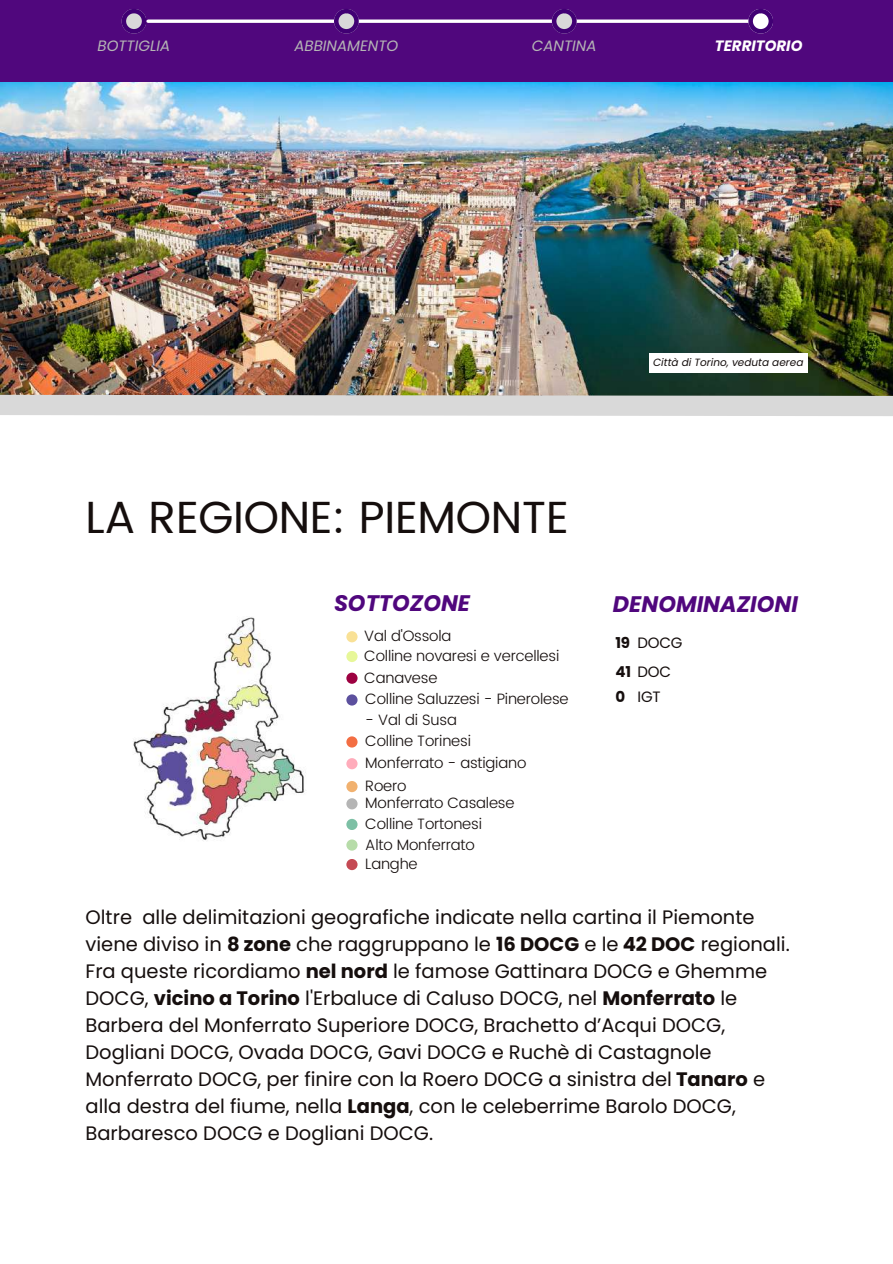
<style>
.page{position:relative;width:893px;height:1264px;background:#fff}
.page>*{position:absolute;margin:0;border:0;box-sizing:border-box;transform-origin:0 0}
.t1{font:45px "Poppins";letter-spacing:-.005em;color:#150e0d}
.t2{font:italic 700 22.5px "Poppins";color:#50077d}
.t3{font:19.5px/27px "Poppins";color:#150e0d}
.t4{font:300 15px/20.2px "Poppins";letter-spacing:-.015em;color:#150e0d}
.t5{font:italic 15px "Poppins";color:#b5b5b5}
.t6{font:15px/28.3px "Poppins";letter-spacing:-.015em;color:#150e0d}
.t7{font:italic 700 15px "Poppins";color:#fff}
.t8{font:italic 10.5px "Poppins";color:#150e0d}
.s1{font-weight:700}
</style>
<div class="page">
<div style="left:346px;top:631px;width:11px;height:11px;background:#f9e196;border-radius:50%"></div>
<div style="left:346px;top:758px;width:11px;height:11px;background:#ffacbb;border-radius:50%"></div>
<div style="left:346px;top:781px;width:11px;height:11px;background:#f1b16f;border-radius:50%"></div>
<div style="left:346px;top:798px;width:11px;height:11px;background:#b5b5b5;border-radius:50%"></div>
<div style="left:346px;top:818px;width:11px;height:12px;background:#7dc0a5;border-radius:50%"></div>
<div style="left:346px;top:839px;width:11px;height:11px;background:#b7dca9;border-radius:50%"></div>
<div style="left:346px;top:859px;width:11px;height:11px;background:#c54a54;border-radius:50%"></div>
<div style="left:346px;top:651px;width:11px;height:11px;background:#e7f799;border-radius:50%"></div>
<div style="left:346px;top:736px;width:11px;height:11px;background:#f36e43;border-radius:50%"></div>
<div style="left:346px;top:672px;width:11px;height:11px;background:#9d0141;border-radius:50%"></div>
<div style="left:346px;top:694px;width:11px;height:11px;background:#5c509e;border-radius:50%"></div>
<img style="left:0;top:82px;width:892px;height:302px">
<div style="left:0;top:0;width:892px;height:82px;background:#50077d"></div>
<svg style="left:122px;top:9px;width:24px;height:25px"></svg>
<hr style="left:148px;top:20px;width:610px;height:3px;background:#fff">
<svg style="left:334px;top:9px;width:25px;height:25px"></svg>
<svg style="left:552px;top:9px;width:24px;height:25px"></svg>
<svg style="left:748px;top:9px;width:25px;height:25px"></svg>
<img style="left:133px;top:617px;width:173px;height:224px">
<img style="left:0;top:384px;width:892px;height:32px">
<div style="left:648px;top:353px;width:159px;height:19px;background:#fff"></div>
<p class="t5" style="left:97px;top:35px;width:74px">BOTTIGLIA</p>
<p class="t5" style="left:294px;top:35px;width:105px">ABBINAMENTO</p>
<p class="t5" style="left:532px;top:35px;width:66px">CANTINA</p>
<p class="t7" style="left:715px;top:35px;width:89px">TERRITORIO</p>
<h1 class="t1" style="left:85px;top:491px;width:485px">LA REGIONE: PIEMONTE</h1>
<p class="t8" style="left:653px;top:355px;width:152px">Città di Torino, veduta aerea</p>
<p class="t2" style="left:334px;top:587px;width:138px">SOTTOZONE</p>
<p class="t2" style="left:613px;top:588px;width:187px">DENOMINAZIONI</p>
<p class="t4" style="left:364px;top:626px;width:89px">Val d'Ossola</p>
<p class="t6" style="left:615px;top:629px;width:69px"><span class="s1">19</span> DOCG<br><span class="s1">41</span> DOC</p>
<p class="t6" style="left:615px;top:682px;width:47px"><span class="s1">0</span> IGT</p>
<p class="t4" style="left:364px;top:645px;width:196px">Colline novaresi e vercellesi</p>
<p class="t4" style="left:364px;top:667px;width:75px">Canavese</p>
<p class="t4" style="left:365px;top:689px;width:205px">Colline Saluzzesi - Pinerolese</p>
<p class="t4" style="left:365px;top:709px;width:93px">- Val di Susa</p>
<p class="t4" style="left:365px;top:731px;width:107px">Colline Torinesi</p>
<p class="t4" style="left:365px;top:751px;width:163px;line-height:22.8px">Monferrato - astigiano<br>Roero</p>
<p class="t4" style="left:365px;top:793px;width:151px">Monferrato Casalese<br>Colline Tortonesi<br>Alto Monferrato<br>Langhe</p>
<p class="t3" style="left:85px;top:903px;width:705px">Oltre alle delimitazioni geografiche indicate nella cartina il Piemonte viene diviso in <span class="s1">8 zone</span> che raggruppano le <span class="s1">16 DOCG</span> e le <span class="s1">42 DOC</span> regionali.<br>Fra queste ricordiamo <span class="s1">nel nord</span> le famose Gattinara DOCG e Ghemme DOCG, <span class="s1">vicino a Torino</span> l'Erbaluce di Caluso DOCG, nel <span class="s1">Monferrato</span> le Barbera del Monferrato Superiore DOCG, Brachetto d’Acqui DOCG, Dogliani DOCG, Ovada DOCG, Gavi DOCG e Ruchè di Castagnole Monferrato DOCG, per finire con la Roero DOCG a sinistra del <span class="s1">Tanaro</span> e alla destra del fiume, nella <span class="s1">Langa</span>, con le celeberrime Barolo DOCG, Barbaresco DOCG e Dogliani DOCG.</p>
</div>
